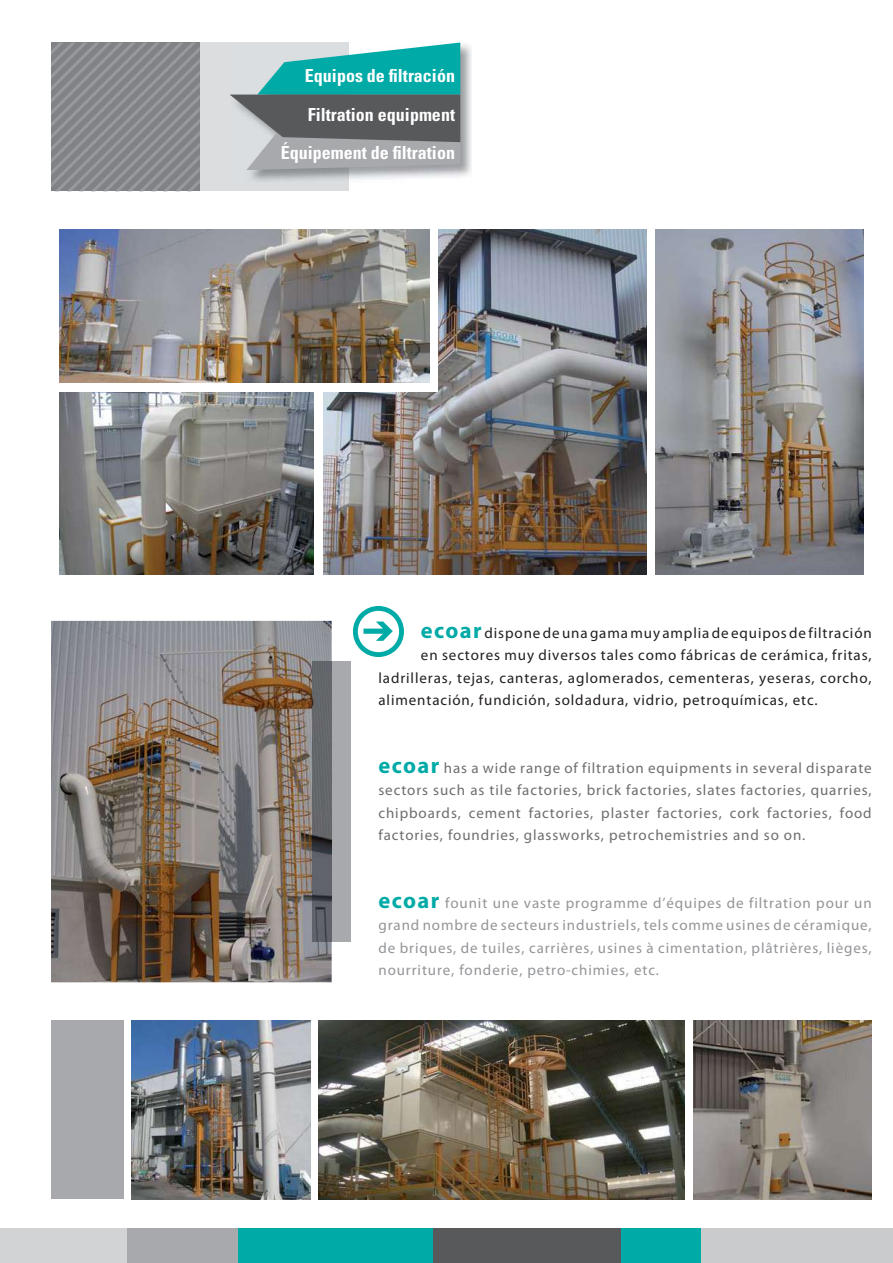
<style>
.page{position:relative;width:893px;height:1263px;background:#fff}
.page>*{position:absolute;margin:0;border:0;box-sizing:border-box;transform-origin:0 0}
.t1{font:700 condensed 18px/38.2px "Univers";color:#fff;text-align:right}
.t2{font:15px/22.5px "Myriad Pro";letter-spacing:.06em;color:#6d6e70;text-align:justify}
.t3{font:15px "Myriad Pro";letter-spacing:.06em;color:#231f20}
.t4{font:15px/22.5px "Myriad Pro";letter-spacing:.06em;color:#939598;text-align:justify}
.s1{font-weight:700;font-size:22.5px;color:#00aaa6}
</style>
<div class="page">
<img style="left:60px;top:392px;width:254px;height:182px">
<img style="left:655px;top:230px;width:208px;height:344px">
<img style="left:51px;top:621px;width:281px;height:361px">
<div style="left:51px;top:43px;width:298px;height:148px;background:#dcddde"></div>
<svg style="left:51px;top:43px;width:149px;height:149px;background:#888a8d"></svg>
<img style="left:693px;top:1020px;width:179px;height:179px">
<img style="left:319px;top:1020px;width:366px;height:179px">
<img style="left:132px;top:1020px;width:178px;height:179px">
<div style="left:51px;top:1020px;width:72px;height:179px;background:#a7a9ac"></div>
<div style="left:332px;top:661px;width:19px;height:281px;background:#a7a9ac"></div>
<img style="left:313px;top:661px;width:19px;height:281px">
<img style="left:323px;top:229px;width:324px;height:346px">
<img style="left:228px;top:42px;width:244px;height:138px">
<img style="left:228px;top:43px;width:121px;height:138px">
<svg style="left:230px;top:43px;width:230px;height:127px"></svg>
<div style="left:0;top:1229px;width:128px;height:34px;background:#d1d3d4"></div>
<div style="left:128px;top:1229px;width:110px;height:34px;background:#a7a9ac"></div>
<div style="left:238px;top:1229px;width:196px;height:34px;background:#00aaa6"></div>
<div style="left:434px;top:1229px;width:187px;height:34px;background:#58595b"></div>
<div style="left:621px;top:1229px;width:81px;height:34px;background:#00aaa6"></div>
<div style="left:702px;top:1229px;width:191px;height:34px;background:#c9cbcc"></div>
<div style="left:51px;top:221px;width:387px;height:170px;background:#fff"></div>
<img style="left:60px;top:230px;width:369px;height:153px">
<svg style="left:352px;top:606px;width:52px;height:51px"></svg>
<p class="t1" style="left:281px;top:59px;width:176px">Equipos de filtración<br>Filtration equipment<br>Équipement de filtration</p>
<p class="t3" style="left:421px;top:627px;width:452px"><span class="s1">ecoar</span> dispone de una gama muy amplia de equipos de filtración</p>
<p class="t3" style="left:421px;top:649px;width:452px">en sectores muy diversos tales como fábricas de cerámica, fritas,</p>
<p class="t3" style="left:378px;top:672px;width:495px">ladrilleras, tejas, canteras, aglomerados, cementeras, yeseras, corcho,</p>
<p class="t3" style="left:378px;top:694px;width:441px">alimentación, fundición, soldadura, vidrio, petroquímicas, etc.</p>
<p class="t2" style="left:378px;top:757px;width:495px"><span class="s1">ecoar</span> has a wide range of filtration equipments in several disparate sectors such as tile factories, brick factories, slates factories, quarries, chipboards, cement factories, plaster factories, cork factories, food factories, foundries, glassworks, petrochemistries and so on.</p>
<p class="t4" style="left:378px;top:892px;width:495px"><span class="s1">ecoar</span> founit une vaste programme d’équipes de filtration pour un grand nombre de secteurs industriels, tels comme usines de céramique, de briques, de tuiles, carrières, usines à cimentation, plâtrières, lièges, nourriture, fonderie, petro-chimies, etc.</p>
</div>
